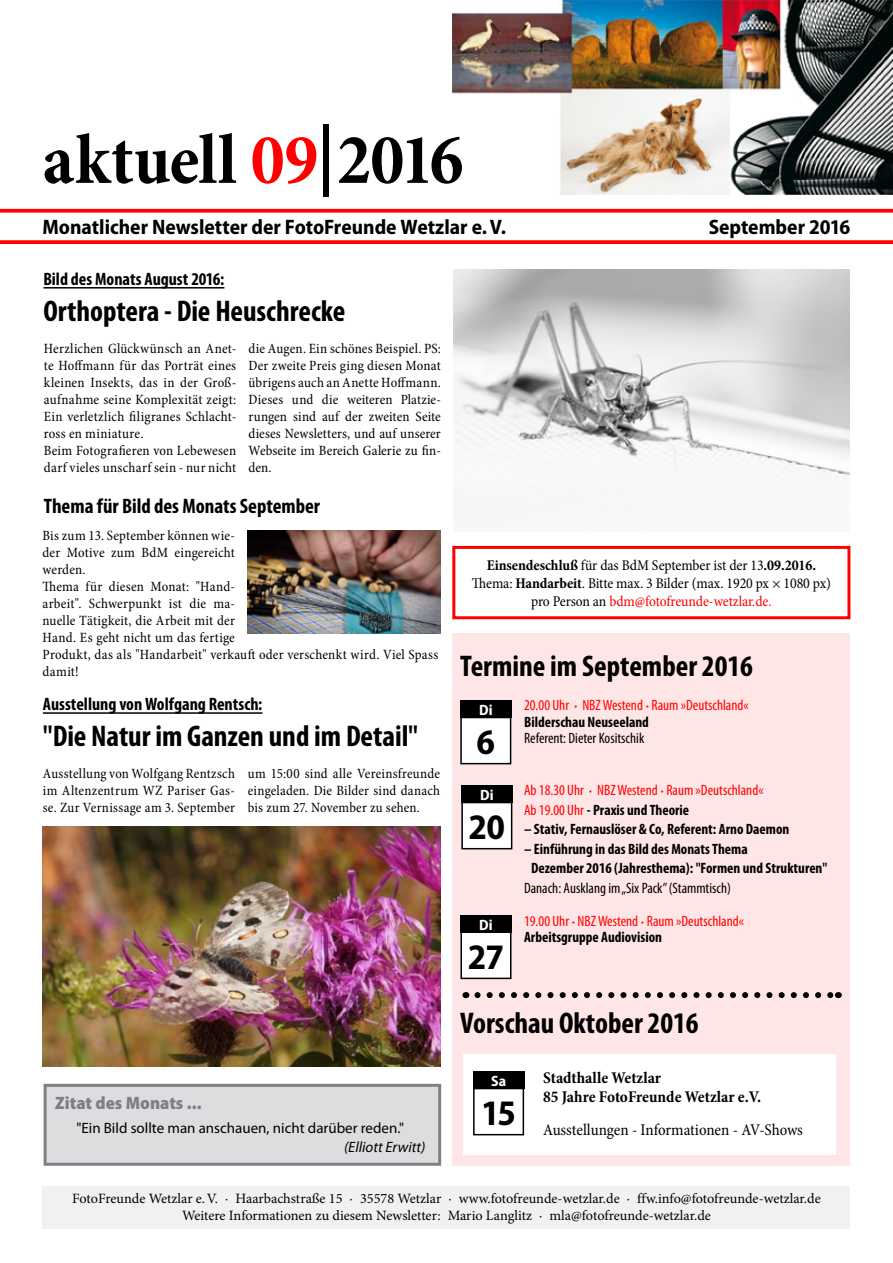
<style>
.page{position:relative;width:893px;height:1263px;background:#fff}
.page>*{position:absolute;margin:0;border:0;box-sizing:border-box;transform-origin:0 0}
.t1{font:700 condensed 72px "Minion Pro";color:#000}
.t2{font:700 semi-condensed 36px "Myriad Pro";color:#000}
.t3{font:700 condensed 30px "Myriad Pro";color:#000}
.t4{font:700 semi-condensed 21px "Myriad Pro";color:#000}
.t5{font:700 condensed 21px "Myriad Pro";color:#000}
.t6{font:700 condensed 18px "Myriad Pro";color:#000}
.t7{font:900 semi-condensed 18px "Myriad Pro";color:#7e8083}
.t8{font:700 condensed 16.5px/19.5px "Minion Pro";color:#000}
.t9{font:condensed 16.5px "Minion Pro";letter-spacing:-.01em;color:#000}
.t10{font:condensed 15px/16.5px "Myriad Pro";color:#f00}
.t11{font:condensed 15px/18px "Minion Pro";letter-spacing:-.005em;color:#000;text-align:center}
.t12{font:700 condensed 15px/19.5px "Myriad Pro";color:#000}
.t13{font:condensed 15px "Myriad Pro";color:#000}
.t14{font:15px "Myriad Pro";color:#000}
.t15{font:italic 15px "Myriad Pro";color:#000}
.t16{font:700 semi-condensed 15px "Myriad Pro";letter-spacing:.005em;color:#fff}
.t17{font:condensed 14.25px/17px "Minion Pro";letter-spacing:.015em;color:#000;text-align:justify}
.t18{font:14.25px/17px "Minion Pro";color:#000;text-align:center}
.s1{color:#f00}
.s2{font-weight:700}
.s3{font-family:"Minion Pro";font-weight:600;font-style:italic;font-stretch:normal}
.s4{font-weight:700;color:#000}
</style>
<div class="page">
<div style="left:43px;top:1186px;width:807px;height:43px;background:#f1f1f2"></div>
<svg style="left:0;top:209px;width:893px;height:4px;background:#ff1717"></svg>
<svg style="left:0;top:240px;width:893px;height:4px;background:#ff1010"></svg>
<img style="left:453px;top:0;width:440px;height:194px">
<img style="left:454px;top:269px;width:395px;height:211px">
<div style="left:452px;top:634px;width:397px;height:532px;background:#ffe6e6"></div>
<div style="left:461px;top:786px;width:51px;height:17px;background:#000"></div>
<div style="left:462px;top:802px;width:50px;height:47px;background:#fff"></div>
<div style="left:461px;top:802px;width:51px;height:47px;border:2px solid #000"></div>
<svg style="left:477px;top:992px;width:355px;height:6px"></svg>
<div style="left:460px;top:701px;width:51px;height:17px;background:#000"></div>
<div style="left:461px;top:717px;width:50px;height:47px;background:#fff"></div>
<div style="left:460px;top:717px;width:51px;height:47px;border:2px solid #000"></div>
<div style="left:452px;top:546px;width:398px;height:73px;border:3px solid #f00"></div>
<hr style="left:43px;top:287px;width:181px;height:2px;background:#000">
<div style="left:45px;top:1085px;width:395px;height:79px;background:#dcddde"></div>
<div style="left:44px;top:1084px;width:397px;height:82px;border:3px solid #7e8083"></div>
<img style="left:248px;top:530px;width:192px;height:104px">
<hr style="left:43px;top:712px;width:219px;height:2px;background:#000">
<img style="left:43px;top:827px;width:397px;height:239px">
<div style="left:460px;top:915px;width:51px;height:17px;background:#000"></div>
<div style="left:461px;top:932px;width:50px;height:46px;background:#fff"></div>
<div style="left:460px;top:931px;width:51px;height:48px;border:2px solid #000"></div>
<div style="left:463px;top:1054px;width:373px;height:101px;background:#fff"></div>
<div style="left:473px;top:1071px;width:51px;height:18px;background:#000"></div>
<div style="left:473px;top:1088px;width:51px;height:47px;border:2px solid #000"></div>
<h1 class="t1" style="left:43px;top:110px;width:422px">aktuell <span class="s1">09</span>|2016</h1>
<h3 class="t4" style="left:43px;top:213px;width:465px">Monatlicher Newsletter der FotoFreunde Wetzlar e.V.</h3>
<p class="t6" style="left:43px;top:268px;width:183px">Bild des Monats August 2016:</p>
<h3 class="t3" style="left:43px;top:292px;width:304px">Orthoptera - Die Heuschrecke</h3>
<p class="t17" style="left:44px;top:340px;width:194px;text-align:left">Herzlichen Glückwünsch an Anet&shy;te Hoffmann für das Porträt eines kleinen Insekts, das in der Groß&shy;aufnahme seine Komplexität zeigt:<br>Ein verletzlich filigranes Schlacht&shy;ross en miniature.<br>Beim Fotografieren von Lebewesen darf vieles unscharf sein - nur nicht</p>
<p class="t17" style="left:248px;top:340px;width:194px">die Augen. Ein schönes Beispiel. PS:<br>Der zweite Preis ging diesen Monat übrigens auch an Anette Hoffmann.<br>Dieses und die weiteren Platzie&shy;rungen sind auf der zweiten Seite dieses Newsletters, und auf unserer Webseite im Bereich Galerie zu fin&shy;den.</p>
<h3 class="t4" style="left:709px;top:213px;width:143px">September 2016</h3>
<h3 class="t5" style="left:44px;top:492px;width:278px">Thema für Bild des Monats September</h3>
<p class="t17" style="left:43px;top:527px;width:397px;text-align:left">Bis zum 13. September können wie-<br>der Motive zum BdM eingereicht<br>werden.<br>Thema für diesen Monat: "Hand-<br>arbeit". Schwerpunkt ist die ma-<br>nuelle Tätigkeit, die Arbeit mit der<br>Hand. Es geht nicht um das fertige<br>Produkt, das als "Handarbeit" verkauft oder verschenkt wird. Viel Spass damit!</p>
<p class="t6" style="left:43px;top:693px;width:221px">Ausstellung von Wolfgang Rentsch:</p>
<h3 class="t3" style="left:43px;top:717px;width:377px">"Die Natur im Ganzen und im Detail"</h3>
<p class="t17" style="left:43px;top:765px;width:194px">Ausstellung von Wolfgang Rentzsch im Altenzentrum WZ Pariser Gas&shy;se. Zur Vernissage am 3. September</p>
<p class="t17" style="left:248px;top:765px;width:194px">um 15:00 sind alle Vereinsfreunde eingeladen. Die Bilder sind danach bis zum 27. November zu sehen.</p>
<p class="t7" style="left:55px;top:1091px;width:148px">Zitat des Monats ...</p>
<p class="t14" style="left:76px;top:1118px;width:329px">"Ein Bild sollte man anschauen, nicht darüber reden."</p>
<p class="t15" style="left:344px;top:1138px;width:83px">(Elliott Erwitt)</p>
<p class="t11" style="left:472px;top:556px;width:361px"><span class="s2">Einsendeschluß</span> für das BdM September ist der 13<span class="s2">.09.2016.<br></span>Thema: <span class="s2">Handarbeit</span>. Bitte max. 3 Bilder (max. 1920 px × 1080 px) pro Person an <span class="s1">bdm@fotofreunde-wetzlar.de.</span></p>
<h3 class="t3" style="left:460px;top:647px;width:294px">Termine im September 2016</h3>
<p class="t10" style="left:524px;top:697px;width:226px">20.00 Uhr <span class="s3">·</span> NBZ Westend <span class="s3">·</span> Raum »Deutschland«<br><span class="s4">Bilderschau Neuseeland</span></p>
<p class="t13" style="left:524px;top:729px;width:122px">Referent: Dieter Kositschik</p>
<p class="t16" style="left:479px;top:700px;width:15px">Di</p>
<h2 class="t2" style="left:476px;top:718px;width:20px">6</h2>
<p class="t16" style="left:480px;top:785px;width:15px">Di</p>
<h2 class="t2" style="left:469px;top:803px;width:38px">20</h2>
<p class="t16" style="left:479px;top:915px;width:15px">Di</p>
<h2 class="t2" style="left:468px;top:933px;width:38px">27</h2>
<p class="t10" style="left:524px;top:780px;width:241px;line-height:19.5px">Ab 18.30 Uhr <span class="s3">·</span> NBZ Westend <span class="s3">·</span> Raum »Deutschland«<br>Ab 19.00 Uhr <span class="s4">- Praxis und Theorie</span></p>
<p class="t12" style="left:524px;top:819px;width:267px">– Stativ, Fernauslöser &amp; Co, Referent: Arno Daemon</p>
<p class="t12" style="left:531px;top:839px;width:298px;text-indent:-7px">– Einführung in das Bild des Monats Thema<br>Dezember 2016 (Jahresthema): "Formen und Strukturen"</p>
<p class="t13" style="left:524px;top:879px;width:208px">Danach: Ausklang im „Six Pack” (Stammtisch)</p>
<p class="t10" style="left:524px;top:912px;width:221px">19.00 Uhr <span class="s3">·</span> NBZ Westend <span class="s3">·</span> Raum »Deutschland«<br><span class="s4">Arbeitsgruppe Audiovision</span></p>
<h3 class="t3" style="left:460px;top:1004px;width:240px">Vorschau Oktober 2016</h3>
<p class="t16" style="left:491px;top:1071px;width:17px">Sa</p>
<h2 class="t2" style="left:481px;top:1089px;width:36px">15</h2>
<p class="t8" style="left:543px;top:1067px;width:219px">Stadthalle Wetzlar<br>85 Jahre FotoFreunde Wetzlar e.V.</p>
<p class="t9" style="left:543px;top:1119px;width:261px">Ausstellungen - Informationen - AV-Shows</p>
<p class="t18" style="left:72px;top:1190px;width:750px">FotoFreunde Wetzlar e.V. · Haarbachstraße 15 · 35578 Wetzlar · www.fotofreunde-wetzlar.de · ffw.info@fotofreunde-wetzlar.de<br>Weitere Informationen zu diesem Newsletter: Mario Langlitz · mla@fotofreunde-wetzlar.de</p>
</div>
